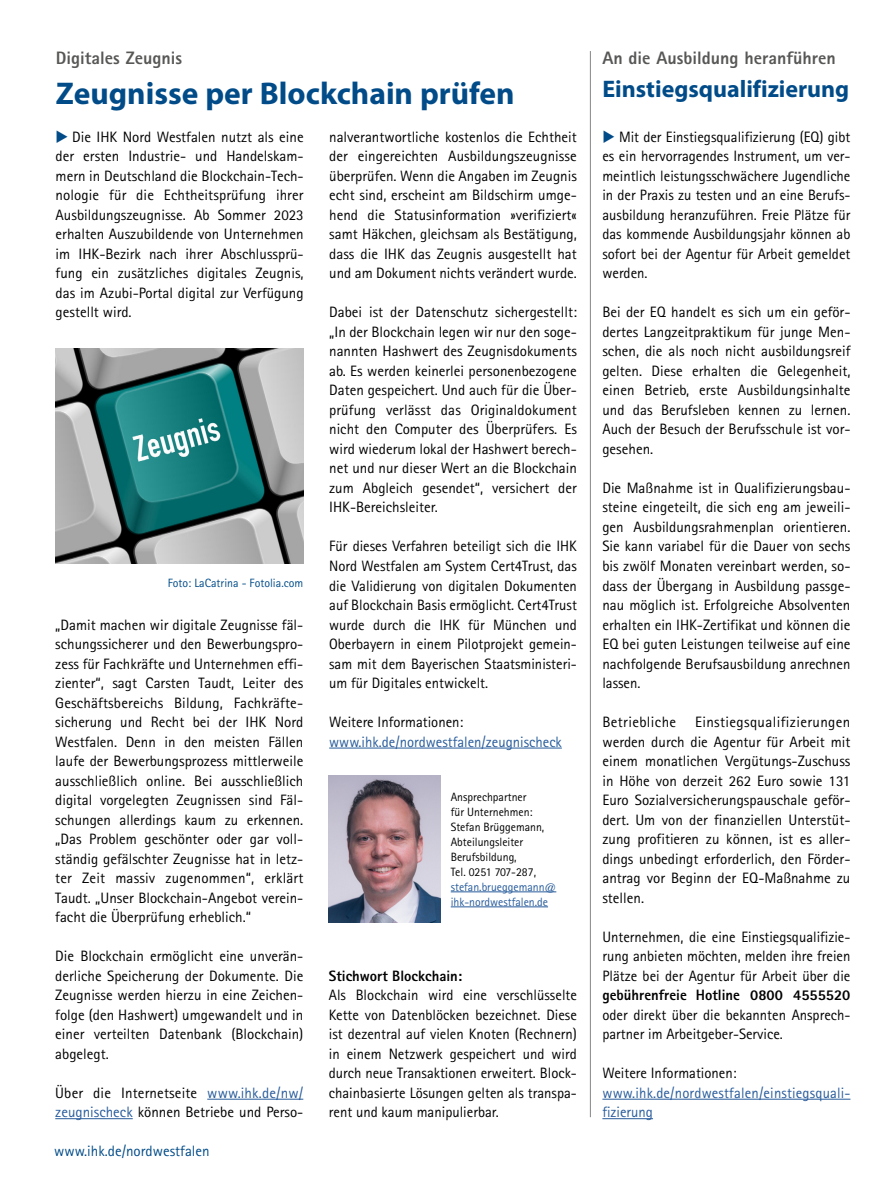
<style>
.page{position:relative;width:893px;height:1191px;background:#fff}
.page>*{position:absolute;margin:0;border:0;box-sizing:border-box;transform-origin:0 0}
.Headline_blau{font:700 31.5px "Myriad Pro";color:#004b88}
.Headline_blau-2{font:700 24px "Myriad Pro";color:#004b88}
.Overline{font:800 18px "Rotis Sans Serif";color:#575756}
.Copy{font:15px/19.5px "Rotis Sans Serif";color:#000;text-align:justify}
.Copy-2{font:15px/19.5px "Rotis Sans Serif";color:#275b9b}
.t1{font:15px "Rotis Sans Serif";color:#004b88}
.Copy-3{font:800 15px "Rotis Sans Serif";color:#000}
.Copy-4{font:15px "Rotis Sans Serif";letter-spacing:.025em;color:#000}
.Bildunterschrift{font:12px/15px "Rotis Sans Serif";color:#000}
.Bildunterschrift-2{font:12px "Rotis Sans Serif";color:#004b88}
.s1{color:#004b88}
.s2{color:#275b9b}
.s3{font-weight:800}
</style>
<div class="page">
<hr style="left:602px;top:1098px;width:248px;height:1px;background:#275b9b">
<hr style="left:602px;top:1118px;width:51px;height:1px;background:#275b9b">
<hr style="left:590px;top:51px;width:1px;height:1066px;background:#878787">
<hr style="left:329px;top:747px;width:233px;height:1px;background:#275b9b">
<hr style="left:451px;top:891px;width:105px;height:1px;background:#275b9b">
<hr style="left:451px;top:906px;width:97px;height:1px;background:#275b9b">
<img style="left:329px;top:775px;width:111px;height:147px">
<img style="left:55px;top:349px;width:248px;height:215px">
<hr style="left:207px;top:1098px;width:96px;height:1px;background:#275b9b">
<hr style="left:55px;top:1118px;width:78px;height:1px;background:#275b9b">
<p class="Overline" style="left:56px;top:46px;width:128px">Digitales Zeugnis</p>
<p class="Headline_blau" style="left:56px;top:73px;width:460px">Zeugnisse per Blockchain prüfen</p>
<p class="Copy" style="left:56px;top:127px;width:250px"><span class="s1">◆</span> Die IHK Nord Westfalen nutzt als eine der ersten Industrie- und Handelskam&shy;mern in Deutschland die Blockchain-Tech&shy;nologie für die Echtheitsprüfung ihrer Ausbildungszeugnisse. Ab Sommer 2023 erhalten Auszubildende von Unternehmen im IHK-Bezirk nach ihrer Abschlussprü&shy;fung ein zusätzliches digitales Zeugnis, das im Azubi-Portal digital zur Verfügung gestellt wird.</p>
<p class="Copy" style="left:329px;top:127px;width:249px">nalverantwortliche kostenlos die Echtheit der eingereichten Ausbildungszeugnisse überprüfen. Wenn die Angaben im Zeugnis echt sind, erscheint am Bildschirm umge&shy;hend die Statusinformation »verifiziert« samt Häkchen, gleichsam als Bestätigung, dass die IHK das Zeugnis ausgestellt hat und am Dokument nichts verändert wurde.</p>
<p class="Copy" style="left:329px;top:302px;width:249px">Dabei ist der Datenschutz sichergestellt: „In der Blockchain legen wir nur den soge&shy;nannten Hashwert des Zeugnisdokuments ab. Es werden keinerlei personenbezogene Daten gespeichert. Und auch für die Über&shy;prüfung verlässt das Originaldokument nicht den Computer des Überprüfers. Es wird wiederum lokal der Hashwert berech&shy;net und nur dieser Wert an die Blockchain zum Abgleich gesendet“, versichert der IHK-Bereichsleiter.</p>
<p class="Copy" style="left:329px;top:536px;width:249px">Für dieses Verfahren beteiligt sich die IHK Nord Westfalen am System Cert4Trust, das die Validierung von digitalen Dokumenten auf Blockchain Basis ermöglicht. Cert4Trust wurde durch die IHK für München und Oberbayern in einem Pilotprojekt gemein&shy;sam mit dem Bayerischen Staatsministeri&shy;um für Digitales entwickelt.</p>
<p class="Copy" style="left:329px;top:712px;width:136px">Weitere Informationen:</p>
<p class="Copy-2" style="left:329px;top:731px;width:234px">www.ihk.de/nordwestfalen/zeugnischeck</p>
<p class="Bildunterschrift-2" style="left:168px;top:575px;width:137px">Foto: LaCatrina - Fotolia.com</p>
<p class="Copy" style="left:55px;top:614px;width:250px;text-align:left">„Damit machen wir digitale Zeugnisse fäl&shy;schungssicherer und den Bewerbungspro&shy;zess für Fachkräfte und Unternehmen effi&shy;zienter“, sagt Carsten Taudt, Leiter des Geschäftsbereichs Bildung, Fachkräfte&shy;sicherung und Recht bei der IHK Nord Westfalen. Denn in den meisten Fällen laufe der Bewerbungsprozess mittlerweile ausschließlich online. Bei ausschließlich digital vorgelegten Zeugnissen sind Fäl&shy;schungen allerdings kaum zu erkennen. „Das Problem geschönter oder gar voll&shy;ständig gefälschter Zeugnisse hat in letz&shy;ter Zeit massiv zugenommen“, erklärt Taudt. „Unser Blockchain-Angebot verein&shy;facht die Überprüfung erheblich.“</p>
<p class="Copy" style="left:55px;top:946px;width:250px">Die Blockchain ermöglicht eine unverän&shy;derliche Speicherung der Dokumente. Die Zeugnisse werden hierzu in eine Zeichen&shy;folge (den Hashwert) umgewandelt und in einer verteilten Datenbank (Blockchain) abgelegt.</p>
<p class="Copy" style="left:55px;top:1082px;width:250px">Über die Internetseite <span class="s2">www.ihk.de/nw/ zeugnischeck</span> können Betriebe und Perso-</p>
<p class="Bildunterschrift" style="left:451px;top:789px;width:107px">Ansprechpartner<br>für Unternehmen:<br>Stefan Brüggemann,<br>Abteilungsleiter<br>Berufsbildung,<br>Tel. 0251 707-287, <span class="s2">stefan.brueggemann@ ihk-nordwestfalen.de</span></p>
<p class="Copy-3" style="left:329px;top:966px;width:135px">Stichwort Blockchain:</p>
<p class="Copy" style="left:329px;top:985px;width:250px">Als Blockchain wird eine verschlüsselte Kette von Datenblöcken bezeichnet. Diese ist dezentral auf vielen Knoten (Rechnern) in einem Netzwerk gespeichert und wird durch neue Transaktionen erweitert. Block&shy;chainbasierte Lösungen gelten als transpa&shy;rent und kaum manipulierbar.</p>
<p class="t1" style="left:54px;top:1141px;width:157px">www.ihk.de/nordwestfalen</p>
<p class="Overline" style="left:602px;top:46px;width:235px">An die Ausbildung heranführen</p>
<p class="Headline_blau-2" style="left:602px;top:73px;width:248px">Einstiegsqualifizierung</p>
<p class="Copy" style="left:602px;top:127px;width:250px"><span class="s1">◆</span> Mit der Einstiegsqualifizierung (EQ) gibt es ein hervorragendes Instrument, um ver&shy;meintlich leistungsschwächere Jugendliche in der Praxis zu testen und an eine Berufs&shy;ausbildung heranzuführen. Freie Plätze für das kommende Ausbildungsjahr können ab sofort bei der Agentur für Arbeit gemeldet werden.</p>
<p class="Copy" style="left:602px;top:302px;width:250px">Bei der EQ handelt es sich um ein geför&shy;dertes Langzeitpraktikum für junge Men&shy;schen, die als noch nicht ausbildungsreif gelten. Diese erhalten die Gelegenheit, einen Betrieb, erste Ausbildungsinhalte und das Berufsleben kennen zu lernen.<br>Auch der Besuch der Berufsschule ist vor&shy;gesehen.</p>
<p class="Copy" style="left:602px;top:478px;width:250px">Die Maßnahme ist in Qualifizierungsbau&shy;steine eingeteilt, die sich eng am jeweili&shy;gen Ausbildungsrahmenplan orientieren.<br>Sie kann variabel für die Dauer von sechs bis zwölf Monaten vereinbart werden, so&shy;dass der Übergang in Ausbildung passge&shy;nau möglich ist. Erfolgreiche Absolventen erhalten ein IHK-Zertifikat und können die EQ bei guten Leistungen teilweise auf eine nachfolgende Berufsausbildung anrechnen lassen.</p>
<p class="Copy-4" style="left:602px;top:713px;width:75px">Betriebliche</p>
<p class="Copy" style="left:602px;top:712px;width:250px;text-indent:93px">Einstiegsqualifizierungen werden durch die Agentur für Arbeit mit einem monatlichen Vergütungs-Zuschuss in Höhe von derzeit 262 Euro sowie 131<br>Euro Sozialversicherungspauschale geför&shy;dert. Um von der finanziellen Unterstüt&shy;zung profitieren zu können, ist es aller&shy;dings unbedingt erforderlich, den Förder&shy;antrag vor Beginn der EQ-Maßnahme zu stellen.</p>
<p class="Copy" style="left:602px;top:926px;width:250px">Unternehmen, die eine Einstiegsqualifizie&shy;rung anbieten möchten, melden ihre freien Plätze bei der Agentur für Arbeit über die <span class="s3">gebührenfreie Hotline 0800 4555520 </span>oder direkt über die bekannten Ansprech&shy;partner im Arbeitgeber-Service.</p>
<p class="Copy" style="left:602px;top:1063px;width:136px">Weitere Informationen:</p>
<p class="Copy-2" style="left:602px;top:1082px;width:250px">www.ihk.de/nordwestfalen/einstiegsquali&shy;fizierung</p>
</div>
